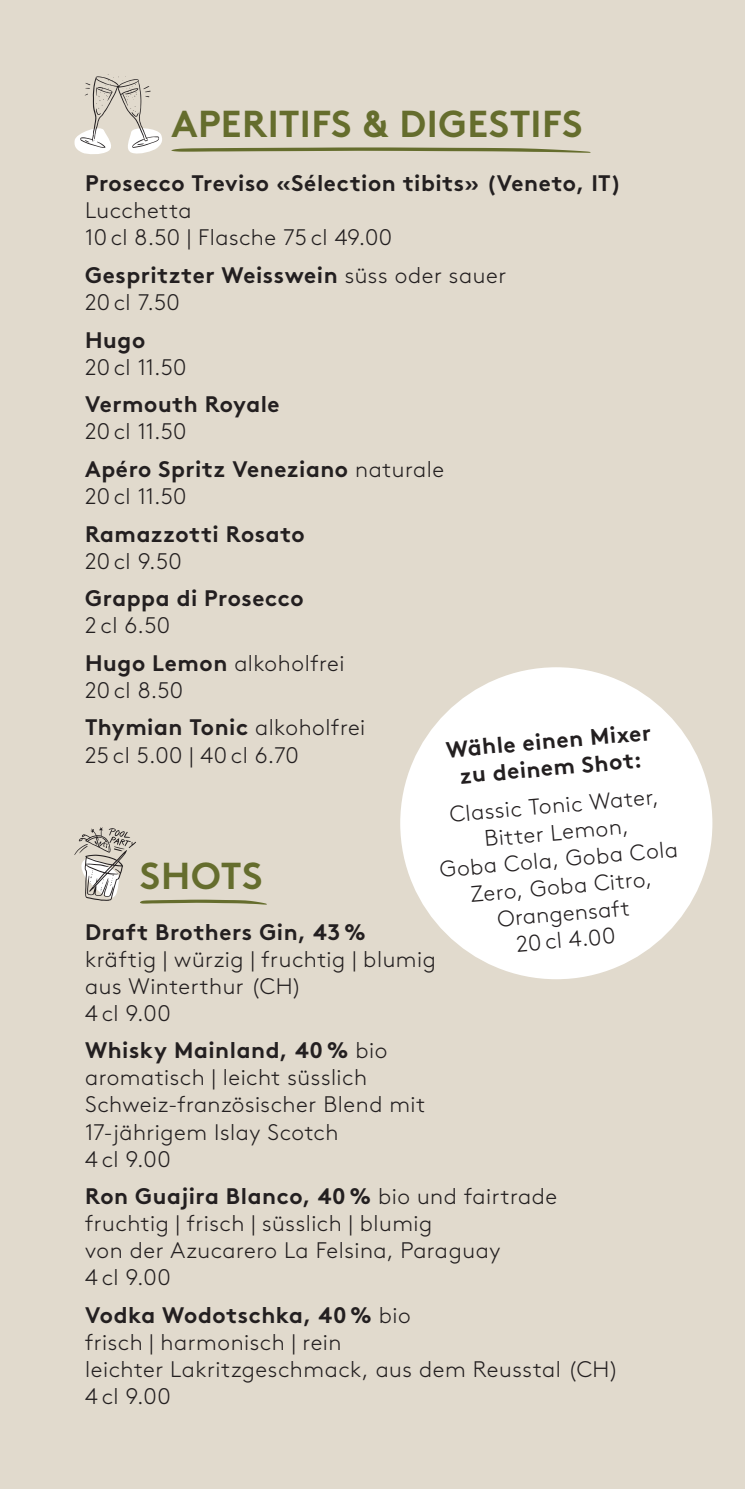
<style>
.page{position:relative;width:745px;height:1489px;background:#fff}
.page>*{position:absolute;margin:0;border:0;box-sizing:border-box;transform-origin:0 0}
.t1{font:700 37.5px "Brown Std";letter-spacing:.015em;color:#656d2d}
.t2{font:300 22.5px/27px "Brown Std";letter-spacing:.02em;color:#231f20}
.t3{font:700 22.5px/37.5px "Brown Std";letter-spacing:.02em;color:#231f20}
.s1{font-weight:700}
.s2{font-weight:300}
</style>
<div class="page">
<div style="left:0;top:0;width:744px;height:1488px;background:#e1dacd"></div>
<svg style="left:171px;top:147px;width:419px;height:6px"></svg>
<svg style="left:74px;top:74px;width:88px;height:80px"></svg>
<svg style="left:74px;top:827px;width:193px;height:77px"></svg>
<div style="left:400px;top:667px;width:312px;height:312px;background:#fff;border-radius:50%"></div>
<h1 class="t1" style="left:171px;top:101px;width:412px">APERITIFS &amp; DIGESTIFS</h1>
<p class="t3" style="left:85px;top:164px;width:537px">Prosecco Treviso «Sélection tibits» (Veneto, IT)</p>
<p class="t2" style="left:85px;top:197px;width:308px">Lucchetta<br>10 cl 8.50 | Flasche 75 cl 49.00</p>
<p class="t2" style="left:85px;top:262px;width:422px"><span class="s1">Gespritzter Weisswein</span> süss oder sauer<br>20 cl 7.50</p>
<p class="t3" style="left:85px;top:321px;width:62px">Hugo</p>
<p class="t2" style="left:85px;top:353px;width:103px">20 cl 11.50</p>
<p class="t3" style="left:85px;top:385px;width:196px">Vermouth Royale</p>
<p class="t3" style="left:85px;top:412px;width:360px"><span class="s2">20 cl 11.50<br></span>Apéro Spritz Veneziano <span class="s2">naturale</span></p>
<p class="t2" style="left:85px;top:483px;width:103px">20 cl 11.50</p>
<p class="t3" style="left:85px;top:514px;width:221px">Ramazzotti Rosato</p>
<p class="t2" style="left:85px;top:547px;width:98px">20 cl 9.50</p>
<p class="t3" style="left:85px;top:579px;width:220px">Grappa di Prosecco</p>
<p class="t2" style="left:85px;top:607px;width:261px;line-height:37.5px">2 cl 6.50<br><span class="s1">Hugo Lemon</span> alkoholfrei</p>
<p class="t2" style="left:85px;top:671px;width:281px;line-height:37.5px">20 cl 8.50<br><span class="s1">Thymian Tonic</span> alkoholfrei</p>
<p class="t2" style="left:85px;top:741px;width:215px">25 cl 5.00 | 40 cl 6.70</p>
<p class="t3" style="left:444px;top:736px;width:207px;line-height:27px;text-align:center;rotate:-5deg">Wähle einen Mixer zu deinem Shot:</p>
<p class="t2" style="left:433px;top:802px;width:240px;text-align:center;rotate:-5deg">Classic Tonic Water,<br>Bitter Lemon,<br>Goba Cola, Goba Cola<br>Zero, Goba Citro,<br>Orangensaft<br>2 0 cl 4.00</p>
<h1 class="t1" style="left:140px;top:853px;width:124px">SHOTS</h1>
<p class="t3" style="left:85px;top:913px;width:282px">Draft Brothers Gin, 43 %</p>
<p class="t2" style="left:85px;top:945px;width:352px">kräftig | würzig | fruchtig | blumig aus Winterthur (CH)<br>4 cl 9.00</p>
<p class="t2" style="left:85px;top:1037px;width:341px"><span class="s1">Whisky Mainland, 40 %</span> bio aromatisch | leicht süsslich<br>Schweiz-französischer Blend mit<br>17-jährigem Islay Scotch<br>4 cl 9.00</p>
<p class="t2" style="left:85px;top:1183px;width:473px"><span class="s1">Ron Guajira Blanco, 40 %</span> bio und fairtrade fruchtig | frisch | süsslich | blumig<br>von der Azucarero La Felsina, Paraguay<br>4 cl 9.00</p>
<p class="t2" style="left:85px;top:1301px;width:535px"><span class="s1">Vodka Wodotschka, 40 %</span> bio<br>frisch | harmonisch | rein<br>leichter Lakritzgeschmack, aus dem Reusstal (CH)<br>4 cl 9.00</p>
</div>
